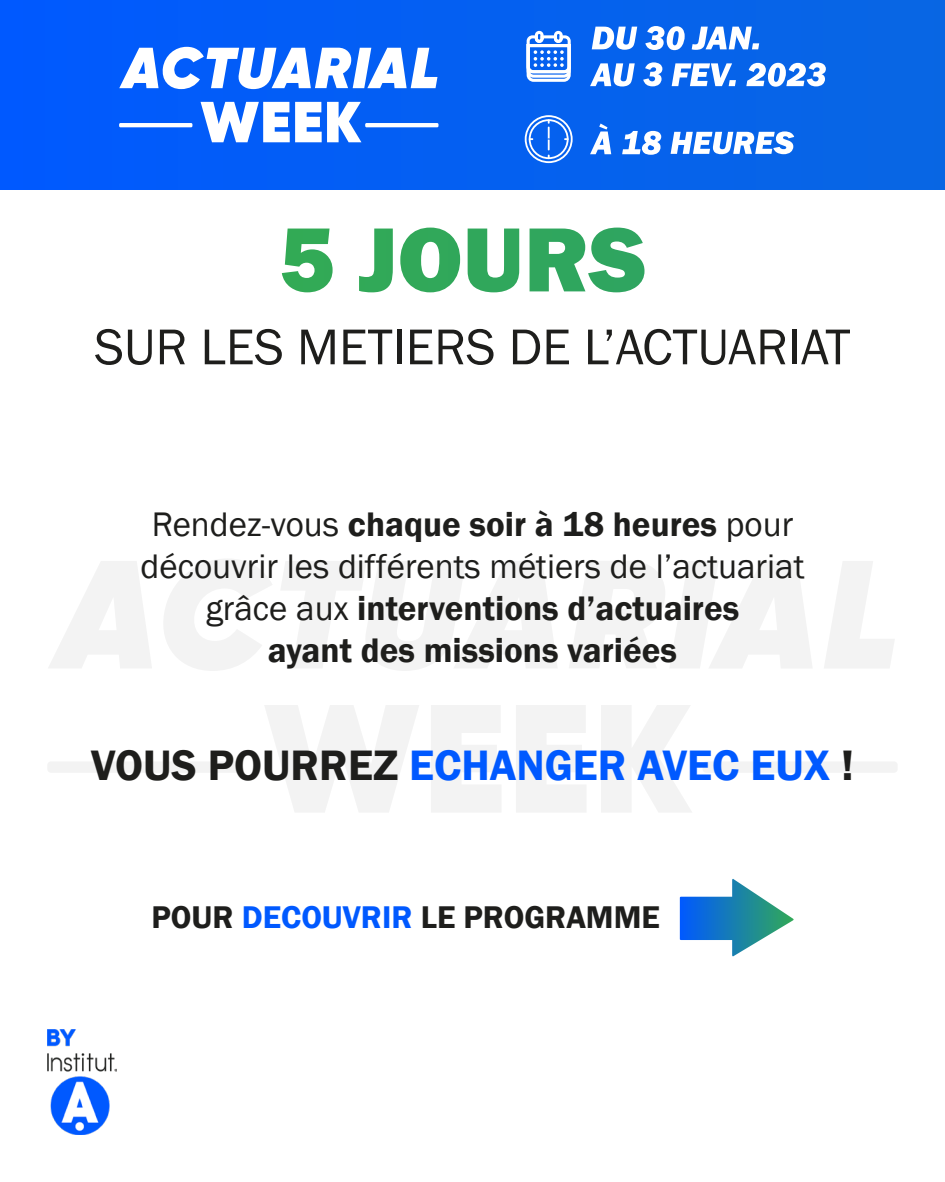
<style>
.page{position:relative;width:945px;height:1182px;background:#fff}
.page>*{position:absolute;margin:0;border:0;box-sizing:border-box;transform-origin:0 0}
.t1{font:51.98px "Franklin Gothic";color:#1e1e1c}
.t2{font:600 43.75px "Franklin Gothic";color:#0059ff}
.t3{font:600 35px/42px "Franklin Gothic";color:#1e1e1c;text-align:center}
.t4{font:600 32.29px "Franklin Gothic";color:#1e1e1c}
.s1{font-weight:400}
.s2{color:#1e1e1c}
.s3{color:#0059ff}
</style>
<div class="page">
<svg style="left:49px;top:559px;width:845px;height:253px"></svg>
<div style="left:47px;top:761px;width:195px;height:11px;background:#f3f3f3;border-radius:4px"></div>
<div style="left:703px;top:761px;width:195px;height:11px;background:#f3f3f3;border-radius:4px"></div>
<div style="left:0;top:0;width:945px;height:189px;background:linear-gradient(to right,#0059ff,#0866e3)"></div>
<svg style="left:680px;top:879px;width:114px;height:77px"></svg>
<img style="left:47px;top:1029px;width:69px;height:105px">
<svg style="left:590px;top:123px;width:21px;height:31px"></svg>
<svg style="left:622px;top:131px;width:39px;height:24px"></svg>
<svg style="left:525px;top:115px;width:48px;height:48px;background:#4086f2"></svg>
<svg style="left:671px;top:131px;width:123px;height:23px"></svg>
<svg style="left:119px;top:47px;width:318px;height:95px"></svg>
<hr style="left:119px;top:123px;width:73px;height:4px;background:#fff">
<hr style="left:365px;top:123px;width:74px;height:4px;background:#fff">
<svg style="left:525px;top:34px;width:47px;height:49px"></svg>
<div style="left:535px;top:31px;width:9px;height:12px;border:3px solid #fff;border-radius:3px"></div>
<div style="left:554px;top:31px;width:9px;height:12px;border:3px solid #fff;border-radius:3px"></div>
<svg style="left:592px;top:27px;width:45px;height:23px"></svg>
<svg style="left:645px;top:26px;width:40px;height:24px"></svg>
<svg style="left:692px;top:27px;width:67px;height:23px"></svg>
<svg style="left:590px;top:63px;width:45px;height:23px"></svg>
<svg style="left:672px;top:63px;width:64px;height:23px"></svg>
<svg style="left:746px;top:62px;width:80px;height:25px"></svg>
<svg style="left:643px;top:62px;width:19px;height:24px"></svg>
<svg style="left:282px;top:227px;width:363px;height:65px"></svg>
<h1 class="t1" style="left:95px;top:314px;width:757px">SUR LES METIERS DE L’ACTUARIAT</h1>
<p class="t3" style="left:141px;top:503px;width:665px"><span class="s1">Rendez-vous</span> chaque soir à 18 heures <span class="s1">pour découvrir les différents métiers de l’actuariat grâce aux</span> interventions d’actuaires<br>ayant des missions variées</p>
<p class="t2" style="left:91px;top:738px;width:764px"><span class="s2">VOUS POURREZ</span> ECHANGER AVEC EUX <span class="s2">!</span></p>
<p class="t4" style="left:151px;top:897px;width:510px">POUR <span class="s3">DECOUVRIR</span> LE PROGRAMME</p>
</div>
